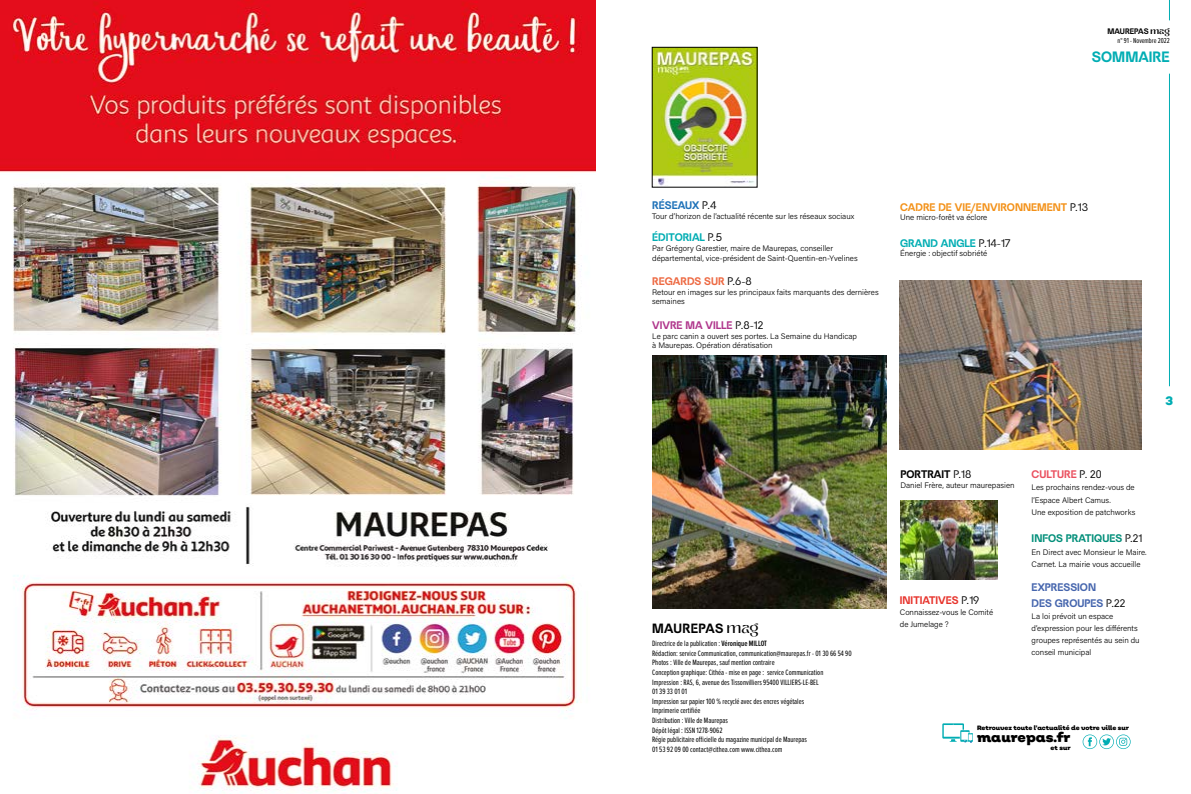
<style>
.page{position:relative;width:1191px;height:794px;background:#fff}
.page>*{position:absolute;margin:0;border:0;box-sizing:border-box;transform-origin:0 0}
.t1{font:700 15px "Terminal Guise";color:#00adb3}
.t2{font:900 13.6px "Nutmeg Headline";color:#000}
.t3{font:700 13.4px "Terminal Guise";letter-spacing:.025em;color:#000}
.t4{font:900 12px "Nutmeg Headline";color:#00adb3}
.t5{font:700 11px "Terminal Guise";color:#00adb3}
.t6{font:700 11px "Terminal Guise";color:#f39118}
.t7{font:700 11px/15.7px "Terminal Guise";color:#4565ad}
.t8{font:700 11px "Terminal Guise";color:#b0378c}
.t9{font:700 11px "Terminal Guise";color:#008e79}
.t10{font:700 11px "Terminal Guise";color:#ed6942}
.t11{font:700 11px "Terminal Guise";color:#e7332c}
.t12{font:700 11px "Terminal Guise";color:#000}
.t13{font:700 11px "Terminal Guise";color:#ea5160}
.t14{font:700 11px "Terminal Guise";color:#1d71b8}
.t15{font:300 8px/12.1px "Acumin Pro";color:#000}
.t16{font:8px/9.6px "Proxima Nova Ex Cn";color:#000}
.t17{font:700 8px "Terminal Guise";color:#000}
.t18{font:7.5px "Proxima Nova Ex Cn";color:#000}
.t19{font:900 6.4px "Nutmeg Headline";letter-spacing:-.01em;color:#000}
.s1{font-family:"Zolina"}
.s2{font-weight:400;color:#000}
.s3{font-family:"Zolina";font-weight:500;font-size:13.6px}
.s4{font-weight:600}
.s5{font-weight:400}
</style>
<div class="page">
<svg style="left:942px;top:723px;width:31px;height:19px"></svg>
<svg style="left:1082px;top:734px;width:48px;height:15px"></svg>
<img style="left:652px;top:356px;width:234px;height:253px">
<img style="left:900px;top:501px;width:97px;height:78px">
<img style="left:654px;top:49px;width:101px;height:136px">
<div style="left:652px;top:47px;width:105px;height:140px;border:1px solid #000"></div>
<img style="left:900px;top:280px;width:241px;height:170px">
<img style="left:0;top:0;width:595px;height:793px">
<svg style="left:1169px;top:0;width:1px;height:20px"></svg>
<hr style="left:1169px;top:74px;width:1px;height:312px;background:#00adb3">
<p class="t17" style="left:1107px;top:27px;width:64px">MAUREPAS <span class="s1">mag</span></p>
<p class="t18" style="left:1117px;top:35px;width:54px">n° 91 - Novembre 2022</p>
<h1 class="t1" style="left:1092px;top:48px;width:79px">SOMMAIRE</h1>
<h3 class="t14" style="left:652px;top:198px;width:66px">RÉSEAUX <span class="s2">P.4</span></h3>
<p class="t15" style="left:652px;top:209px;width:204px">Tour d’horizon de l’actualité récente sur les réseaux sociaux</p>
<h3 class="t5" style="left:652px;top:231px;width:71px">ÉDITORIAL <span class="s2">P.5</span></h3>
<p class="t15" style="left:652px;top:243px;width:207px;line-height:9.6px">Par Grégory Garestier, maire de Maurepas, conseiller départemental, vice-président de Saint-Quentin-en-Yvelines</p>
<h3 class="t10" style="left:652px;top:275px;width:101px">REGARDS SUR <span class="s2">P.6-8</span></h3>
<p class="t15" style="left:652px;top:287px;width:228px;line-height:9.6px">Retour en images sur les principaux faits marquants des dernières semaines</p>
<h3 class="t8" style="left:652px;top:318px;width:113px">VIVRE MA VILLE <span class="s2">P.8-12</span></h3>
<p class="t15" style="left:652px;top:331px;width:206px;line-height:9.6px">Le parc canin a ouvert ses portes. La Semaine du Handicap à Maurepas. Opération dératisation</p>
<h3 class="t6" style="left:900px;top:200px;width:189px">CADRE DE VIE/ENVIRONNEMENT <span class="s2">P.13</span></h3>
<p class="t15" style="left:900px;top:211px;width:89px">Une micro-forêt va éclore</p>
<h3 class="t5" style="left:900px;top:236px;width:112px">GRAND ANGLE <span class="s2">P.14-17</span></h3>
<p class="t15" style="left:900px;top:247px;width:88px">Énergie : objectif sobriété</p>
<h3 class="t4" style="left:1165px;top:393px;width:9px">3</h3>
<h3 class="t3" style="left:652px;top:620px;width:108px">MAUREPAS <span class="s3">mag</span></h3>
<p class="t16" style="left:652px;top:638px;width:201px">Directrice de la publication : <span class="s4">Véronique MILLOT<br></span>Rédaction: service Communication, communication@maurepas.fr - 01 30 66 54 90<br>Photos : Ville de Maurepas, sauf mention contraire<br>Conception graphique: Cithéa - mise en page : service Communication Impression : RAS, 6, avenue des Tissonvilliers 95400 VILLIERS-LE-BEL<br>01 39 33 01 01<br>Impression sur papier 100 % recyclé avec des encres végétales<br>Imprimerie certifiée<br>Distribution : Ville de Maurepas<br>Dépôt légal : ISSN 1278-9062<br>Régie publicitaire officielle du magazine municipal de Maurepas<br>01 53 92 09 00 contact@cithea.com www.cithea.com</p>
<h3 class="t12" style="left:900px;top:468px;width:72px">PORTRAIT <span class="s5">P.18</span></h3>
<p class="t15" style="left:900px;top:479px;width:116px">Daniel Frère, auteur maurepasien</p>
<h3 class="t11" style="left:900px;top:593px;width:81px">INITIATIVES <span class="s2">P.19</span></h3>
<p class="t15" style="left:900px;top:606px;width:95px;line-height:11.8px">Connaissez-vous le Comité de Jumelage ?</p>
<h3 class="t13" style="left:1031px;top:468px;width:71px">CULTURE <span class="s2">P. 20</span></h3>
<p class="t15" style="left:1031px;top:481px;width:105px">Les prochains rendez-vous de l’Espace Albert Camus.<br>Une exposition de patchworks</p>
<h3 class="t9" style="left:1031px;top:532px;width:112px">INFOS PRATIQUES <span class="s2">P.21</span></h3>
<p class="t15" style="left:1031px;top:545px;width:117px">En Direct avec Monsieur le Maire.<br>Carnet. La mairie vous accueille</p>
<h3 class="t7" style="left:1031px;top:579px;width:95px">EXPRESSION<br>DES GROUPES <span class="s2">P.22</span></h3>
<p class="t15" style="left:1031px;top:609px;width:110px">La loi prévoit un espace d’expression pour les différents groupes représentés au sein du conseil municipal</p>
<p class="t19" style="left:977px;top:723px;width:153px">Retrouvez toute l’actualité de votre ville sur</p>
<h2 class="t2" style="left:977px;top:728px;width:95px">maurepas.fr</h2>
<p class="t19" style="left:1050px;top:743px;width:22px">et sur</p>
</div>
